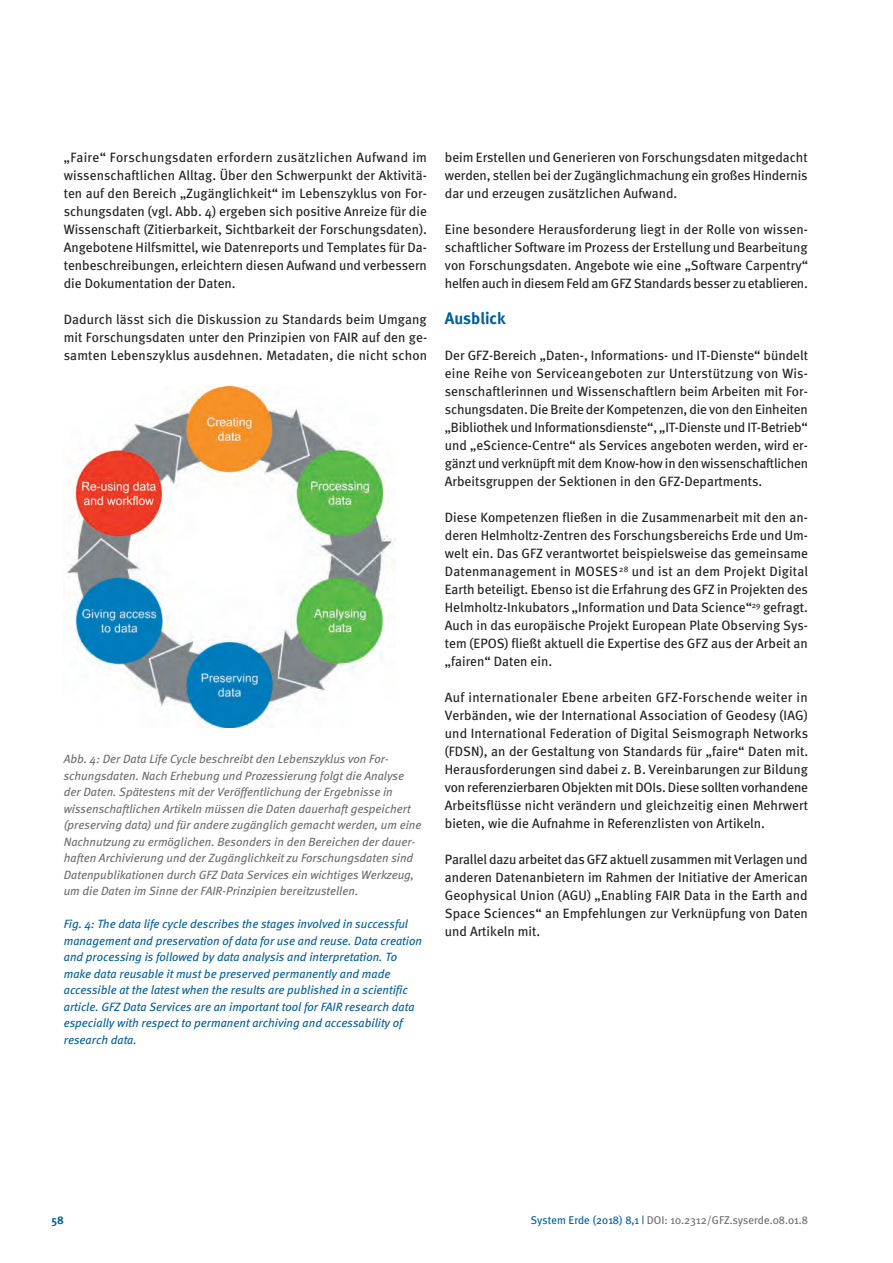
<style>
.page{position:relative;width:893px;height:1263px;background:#fff}
.page>*{position:absolute;margin:0;border:0;box-sizing:border-box;transform-origin:0 0}
.t1{font:700 16.5px "Meta";color:#005f9f}
.t2{font:13.5px/18px "Meta";color:#231f20;text-align:justify}
.t3{font:italic 12px/16.5px "Meta";color:#6c6d70}
.t4{font:italic 12px/16.5px "Meta";color:#005f9f}
.t5{font:11.25px "Meta Plus";color:#6c6d70}
.t6{font:700 11.25px "Meta";color:#005f9f}
.s1{color:#005f9f}
</style>
<div class="page">
<img style="left:66px;top:386px;width:330px;height:342px">
<p class="t2" style="left:64px;top:148px;width:365px">„Faire“ Forschungsdaten erfordern zusätzlichen Aufwand im wissenschaftlichen Alltag. Über den Schwerpunkt der Aktivitä&shy;ten auf den Bereich „Zugänglichkeit“ im Lebenszyklus von For&shy;schungsdaten (vgl. Abb. 4) ergeben sich positive Anreize für die Wissenschaft (Zitierbarkeit, Sichtbarkeit der Forschungsdaten).<br>Angebotene Hilfsmittel, wie Datenreports und Templates für Da&shy;tenbeschreibungen, erleichtern diesen Aufwand und verbessern die Dokumentation der Daten.</p>
<p class="t2" style="left:64px;top:310px;width:365px">Dadurch lässt sich die Diskussion zu Standards beim Umgang mit Forschungsdaten unter den Prinzipien von FAIR auf den ge&shy;samten Lebenszyklus ausdehnen. Metadaten, die nicht schon</p>
<p class="t3" style="left:64px;top:751px;width:359px">Abb. 4: Der Data Life Cycle beschreibt den Lebenszyklus von For&shy;schungsdaten. Nach Erhebung und Prozessierung folgt die Analyse der Daten. Spätestens mit der Veröffentlichung der Ergebnisse in wissenschaftlichen Artikeln müssen die Daten dauerhaft gespeichert (preserving data) und für andere zugänglich gemacht werden, um eine Nachnutzung zu ermöglichen. Besonders in den Bereichen der dauer&shy;haften Archivierung und der Zugänglichkeit zu Forschungsdaten sind Datenpublikationen durch GFZ Data Services ein wichtiges Werkzeug, um die Daten im Sinne der FAIR-Prinzipien bereitzustellen.</p>
<p class="t4" style="left:64px;top:916px;width:360px">Fig. 4: The data life cycle describes the stages involved in successful management and preservation of data for use and reuse. Data creation and processing is followed by data analysis and interpretation. To make data reusable it must be preserved permanently and made accessible at the latest when the results are published in a scientific article. GFZ Data Services are an important tool for FAIR research data especially with respect to permanent archiving and accessability of research data.</p>
<p class="t2" style="left:445px;top:148px;width:364px">beim Erstellen und Generieren von Forschungsdaten mitgedacht werden, stellen bei der Zugänglichmachung ein großes Hindernis dar und erzeugen zusätzlichen Aufwand.</p>
<p class="t2" style="left:445px;top:220px;width:365px">Eine besondere Herausforderung liegt in der Rolle von wissen&shy;schaftlicher Software im Prozess der Erstellung und Bearbeitung von Forschungsdaten. Angebote wie eine „Software Carpentry“ helfen auch in diesem Feld am GFZ Standards besser zu etablieren.</p>
<p class="t1" style="left:445px;top:308px;width:62px">Ausblick</p>
<p class="t2" style="left:445px;top:346px;width:365px">Der GFZ-Bereich „Daten-, Informations- und IT-Dienste“ bündelt eine Reihe von Serviceangeboten zur Unterstützung von Wis&shy;senschaftlerinnen und Wissenschaftlern beim Arbeiten mit For&shy;schungsdaten. Die Breite der Kompetenzen, die von den Einheiten „Bibliothek und Informationsdienste“, „IT-Dienste und IT-Betrieb“ und „eScience-Centre“ als Services angeboten werden, wird er&shy;gänzt und verknüpft mit dem Know-how in den wissenschaftlichen Arbeitsgruppen der Sektionen in den GFZ-Departments.</p>
<p class="t2" style="left:445px;top:508px;width:365px">Diese Kompetenzen fließen in die Zusammenarbeit mit den an&shy;deren Helmholtz-Zentren des Forschungsbereichs Erde und Um&shy;welt ein. Das GFZ verantwortet beispielsweise das gemeinsame Datenmanagement in MOSES<sup>28</sup> und ist an dem Projekt Digital Earth beteiligt. Ebenso ist die Erfahrung des GFZ in Projekten des Helmholtz-Inkubators „Information und Data Science“<sup>29</sup> gefragt.<br>Auch in das europäische Projekt European Plate Observing Sys&shy;tem (EPOS) fließt aktuell die Expertise des GFZ aus der Arbeit an „fairen“ Daten ein.</p>
<p class="t2" style="left:445px;top:688px;width:365px">Auf internationaler Ebene arbeiten GFZ-Forschende weiter in Verbänden, wie der International Association of Geodesy (IAG) und International Federation of Digital Seismograph Networks (FDSN), an der Gestaltung von Standards für „faire“ Daten mit.<br>Herausforderungen sind dabei z. B. Vereinbarungen zur Bildung von referenzierbaren Objekten mit DOIs. Diese sollten vorhandene Arbeitsflüsse nicht verändern und gleichzeitig einen Mehrwert bieten, wie die Aufnahme in Referenzlisten von Artikeln.</p>
<p class="t2" style="left:445px;top:850px;width:365px">Parallel dazu arbeitet das GFZ aktuell zusammen mit Verlagen und anderen Datenanbietern im Rahmen der Initiative der American Geophysical Union (AGU) „Enabling FAIR Data in the Earth and Space Sciences“ an Empfehlungen zur Verknüpfung von Daten und Artikeln mit.</p>
<p class="t6" style="left:51px;top:1213px;width:14px">58</p>
<p class="t5" style="left:531px;top:1214px;width:279px"><span class="s1">System Erde (2018) 8,1 |</span> DOI: 10.2312/GFZ.syserde.08.01.8</p>
</div>
